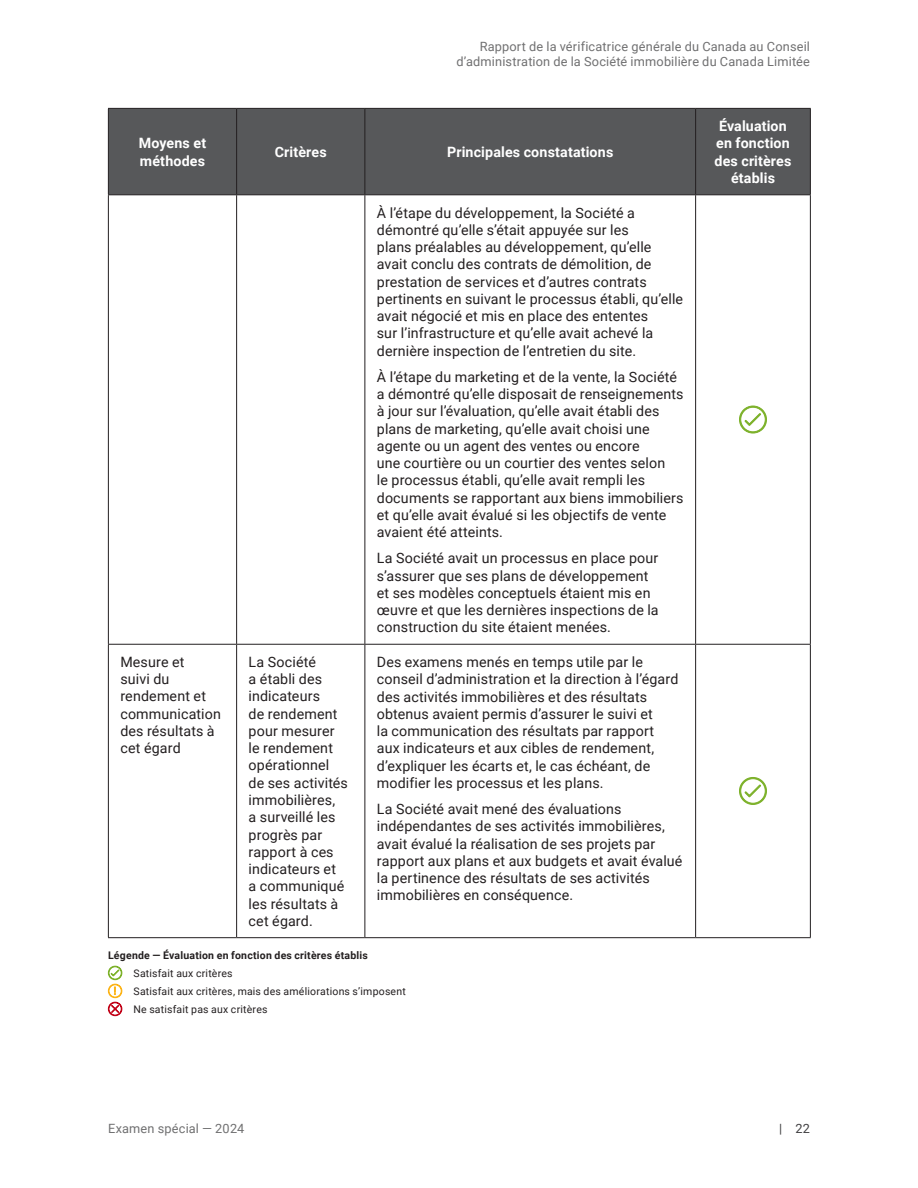
<style>
.page{position:relative;width:918px;height:1188px;background:#fff}
.page>*{position:absolute;margin:0;border:0;box-sizing:border-box;transform-origin:0 0}
.t1{font:14.25px/17.2px "Roboto";letter-spacing:.01em;color:#231f20}
.t2{font:700 14.25px/17.2px "Roboto";letter-spacing:.01em;color:#fff}
.t3{font:12.75px/15.8px "Roboto";letter-spacing:.015em;color:#707071;text-align:right}
.t4{font:12.75px "Roboto";color:#414042}
.t5{font:10.5px/18px "Roboto";letter-spacing:.02em;color:#231f20}
.t6{font:700 10.5px "Roboto";letter-spacing:.02em;color:#231f20}
</style>
<div class="page">
<div style="left:109px;top:109px;width:701px;height:85px;background:#57585a"></div>
<hr style="left:108px;top:108px;width:129px;height:1px;background:#231f20">
<hr style="left:108px;top:109px;width:1px;height:85px;background:#231f20">
<hr style="left:237px;top:108px;width:128px;height:1px;background:#231f20">
<hr style="left:236px;top:109px;width:1px;height:85px;background:#231f20">
<hr style="left:365px;top:108px;width:331px;height:1px;background:#231f20">
<hr style="left:364px;top:109px;width:1px;height:85px;background:#231f20">
<hr style="left:696px;top:108px;width:115px;height:1px;background:#231f20">
<hr style="left:695px;top:109px;width:1px;height:85px;background:#231f20">
<hr style="left:810px;top:109px;width:1px;height:85px;background:#231f20">
<hr style="left:108px;top:194px;width:129px;height:1px;background:#231f20">
<hr style="left:108px;top:195px;width:1px;height:449px;background:#231f20">
<hr style="left:237px;top:194px;width:128px;height:1px;background:#231f20">
<hr style="left:236px;top:195px;width:1px;height:449px;background:#231f20">
<hr style="left:365px;top:194px;width:331px;height:1px;background:#231f20">
<hr style="left:364px;top:195px;width:1px;height:449px;background:#231f20">
<hr style="left:696px;top:194px;width:115px;height:1px;background:#231f20">
<hr style="left:695px;top:195px;width:1px;height:449px;background:#231f20">
<hr style="left:810px;top:195px;width:1px;height:449px;background:#231f20">
<hr style="left:108px;top:644px;width:129px;height:1px;background:#231f20">
<hr style="left:108px;top:645px;width:1px;height:292px;background:#231f20">
<hr style="left:237px;top:644px;width:128px;height:1px;background:#231f20">
<hr style="left:236px;top:645px;width:1px;height:292px;background:#231f20">
<hr style="left:365px;top:644px;width:331px;height:1px;background:#231f20">
<hr style="left:364px;top:645px;width:1px;height:292px;background:#231f20">
<hr style="left:696px;top:644px;width:115px;height:1px;background:#231f20">
<hr style="left:695px;top:645px;width:1px;height:292px;background:#231f20">
<hr style="left:810px;top:645px;width:1px;height:292px;background:#231f20">
<hr style="left:108px;top:937px;width:129px;height:1px;background:#231f20">
<hr style="left:237px;top:937px;width:128px;height:1px;background:#231f20">
<hr style="left:365px;top:937px;width:331px;height:1px;background:#231f20">
<hr style="left:696px;top:937px;width:115px;height:1px;background:#231f20">
<svg style="left:739px;top:405px;width:28px;height:29px"></svg>
<svg style="left:739px;top:777px;width:28px;height:28px"></svg>
<svg style="left:108px;top:965px;width:15px;height:51px"></svg>
<p class="t3" style="left:456px;top:38px;width:355px">Rapport de la vérificatrice générale du Canada au Conseil d’administration de la Société immobilière du Canada Limitée</p>
<p class="t2" style="left:139px;top:134px;width:69px">Moyens et méthodes</p>
<p class="t2" style="left:275px;top:143px;width:54px">Critères</p>
<p class="t2" style="left:447px;top:143px;width:168px">Principales constatations</p>
<p class="t1" style="left:377px;top:203px;width:308px">À l’étape du développement, la Société a démontré qu’elle s’était appuyée sur les<br>plans préalables au développement, qu’elle avait conclu des contrats de démolition, de prestation de services et d’autres contrats pertinents en suivant le processus établi, qu’elle avait négocié et mis en place des ententes<br>sur l’infrastructure et qu’elle avait achevé la dernière inspection de l’entretien du site.</p>
<p class="t1" style="left:377px;top:368px;width:308px">À l’étape du marketing et de la vente, la Société a démontré qu’elle disposait de renseignements à jour sur l’évaluation, qu’elle avait établi des plans de marketing, qu’elle avait choisi une agente ou un agent des ventes ou encore<br>une courtière ou un courtier des ventes selon<br>le processus établi, qu’elle avait rempli les documents se rapportant aux biens immobiliers et qu’elle avait évalué si les objectifs de vente avaient été atteints.</p>
<p class="t1" style="left:377px;top:549px;width:283px">La Société avait un processus en place pour s’assurer que ses plans de développement et ses modèles conceptuels étaient mis en œuvre et que les dernières inspections de la construction du site étaient menées.</p>
<p class="t1" style="left:120px;top:653px;width:102px">Mesure et<br>suivi du rendement et communication des résultats à cet égard</p>
<p class="t1" style="left:249px;top:653px;width:101px">La Société<br>a établi des indicateurs<br>de rendement pour mesurer le rendement opérationnel de ses activités immobilières,<br>a surveillé les progrès par rapport à ces indicateurs et<br>a communiqué les résultats à cet égard.</p>
<p class="t1" style="left:377px;top:653px;width:303px">Des examens menés en temps utile par le conseil d’administration et la direction à l’égard des activités immobilières et des résultats obtenus avaient permis d’assurer le suivi et<br>la communication des résultats par rapport aux indicateurs et aux cibles de rendement, d’expliquer les écarts et, le cas échéant, de modifier les processus et les plans.</p>
<p class="t1" style="left:377px;top:800px;width:307px">La Société avait mené des évaluations indépendantes de ses activités immobilières, avait évalué la réalisation de ses projets par rapport aux plans et aux budgets et avait évalué la pertinence des résultats de ses activités immobilières en conséquence.</p>
<p class="t6" style="left:108px;top:948px;width:261px">Légende — Évaluation en fonction des critères établis</p>
<p class="t5" style="left:133px;top:964px;width:274px">Satisfait aux critères<br>Satisfait aux critères, mais des améliorations s’imposent<br>Ne satisfait pas aux critères</p>
<p class="t2" style="left:715px;top:117px;width:78px;text-align:center">Évaluation en fonction des critères établis</p>
<p class="t3" style="left:108px;top:1120px;width:138px">Examen spécial — 2024</p>
<p class="t4" style="left:779px;top:1120px;width:32px">| 22</p>
</div>
